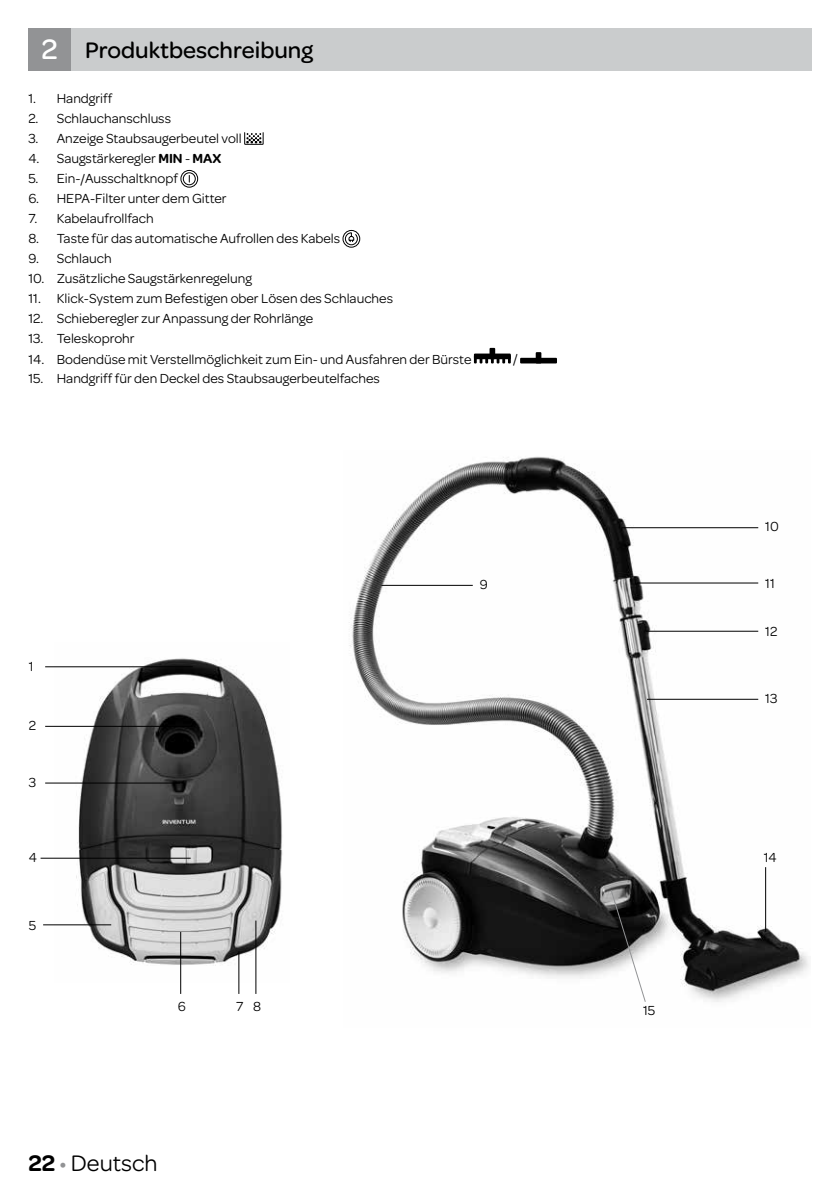
<style>
.page{position:relative;width:840px;height:1191px;background:#fff}
.page>*{position:absolute;margin:0;border:0;box-sizing:border-box;transform-origin:0 0}
.t1{font:500 24px "Omnes";color:#000}
.t2{font:24px "Omnes";color:#000}
.t3{font:14px "Omnes";color:#000}
.s1{font-size:30px;color:#fff}
.s2{font-weight:600}
.s3{color:#929395}
</style>
<div class="page">
<div style="left:57px;top:28px;width:754px;height:43px;background:#cacccd"></div>
<div style="left:28px;top:28px;width:43px;height:43px;background:#929395"></div>
<svg style="left:244px;top:132px;width:20px;height:13px"></svg>
<svg style="left:182px;top:172px;width:14px;height:14px"></svg>
<div style="left:180px;top:170px;width:18px;height:18px;border:1px solid #000;border-radius:50%"></div>
<div style="left:342px;top:230px;width:18px;height:18px;border:1px solid #000;border-radius:50%"></div>
<svg style="left:344px;top:232px;width:14px;height:14px"></svg>
<div style="left:473px;top:353px;width:37px;height:6px;background:#000"></div>
<div style="left:489px;top:348px;width:6px;height:11px;background:#000"></div>
<svg style="left:473px;top:355px;width:37px;height:8px"></svg>
<div style="left:520px;top:358px;width:36px;height:5px;background:#000"></div>
<div style="left:535px;top:352px;width:6px;height:11px;background:#000"></div>
<img style="left:55px;top:658px;width:228px;height:324px">
<hr style="left:41px;top:857px;width:149px;height:1px;background:#000">
<hr style="left:43px;top:924px;width:68px;height:1px;background:#000">
<hr style="left:238px;top:951px;width:1px;height:43px;background:#000">
<hr style="left:45px;top:782px;width:135px;height:1px;background:#000">
<hr style="left:45px;top:726px;width:148px;height:1px;background:#000">
<hr style="left:45px;top:666px;width:148px;height:1px;background:#000">
<hr style="left:255px;top:920px;width:1px;height:74px;background:#000">
<hr style="left:180px;top:932px;width:1px;height:62px;background:#000">
<img style="left:349px;top:456px;width:460px;height:546px">
<hr style="left:764px;top:867px;width:1px;height:65px;background:#000">
<hr style="left:646px;top:699px;width:111px;height:1px;background:#000">
<hr style="left:645px;top:630px;width:112px;height:1px;background:#000">
<hr style="left:621px;top:527px;width:136px;height:1px;background:#000">
<svg style="left:609px;top:889px;width:37px;height:113px"></svg>
<hr style="left:381px;top:585px;width:91px;height:1px;background:#000">
<hr style="left:636px;top:582px;width:121px;height:1px;background:#000">
<h1 class="t1" style="left:42px;top:33px;width:273px"><span class="s1">2</span> Produktbeschreibung</h1>
<p class="t3" style="left:28px;top:89px;width:86px">1. Handgriff</p>
<p class="t3" style="left:28px;top:109px;width:144px">2. Schlauchanschluss</p>
<p class="t3" style="left:28px;top:129px;width:215px">3. Anzeige Staubsaugerbeutel voll</p>
<p class="t3" style="left:28px;top:149px;width:194px">4. Saugstärkeregler <span class="s2">MIN</span> - <span class="s2">MAX</span></p>
<p class="t3" style="left:28px;top:169px;width:151px">5. Ein-/Ausschaltknopf</p>
<p class="t3" style="left:28px;top:189px;width:200px">6. HEPA-Filter unter dem Gitter</p>
<p class="t3" style="left:28px;top:209px;width:127px">7. Kabelaufrollfach</p>
<p class="t3" style="left:28px;top:229px;width:313px">8. Taste für das automatische Aufrollen des Kabels</p>
<p class="t3" style="left:28px;top:249px;width:85px">9. Schlauch</p>
<p class="t3" style="left:28px;top:269px;width:225px">10. Zusätzliche Saugstärkenregelung</p>
<p class="t3" style="left:28px;top:289px;width:366px">11. Klick-System zum Befestigen ober Lösen des Schlauches</p>
<p class="t3" style="left:28px;top:309px;width:286px">12. Schieberegler zur Anpassung der Rohrlänge</p>
<p class="t3" style="left:28px;top:329px;width:108px">13. Teleskoprohr</p>
<p class="t3" style="left:28px;top:349px;width:444px">14. Bodendüse mit Verstellmöglichkeit zum Ein- und Ausfahren der Bürste</p>
<p class="t3" style="left:513px;top:349px;width:6px">/</p>
<p class="t3" style="left:28px;top:369px;width:353px">15. Handgriff für den Deckel des Staubsaugerbeutelfaches</p>
<p class="t3" style="left:764px;top:517px;width:15px">10</p>
<p class="t3" style="left:479px;top:575px;width:10px">9</p>
<p class="t3" style="left:764px;top:574px;width:11px">11</p>
<p class="t3" style="left:29px;top:657px;width:6px">1</p>
<p class="t3" style="left:29px;top:716px;width:9px">2</p>
<p class="t3" style="left:29px;top:773px;width:9px">3</p>
<p class="t3" style="left:29px;top:848px;width:10px">4</p>
<p class="t3" style="left:29px;top:916px;width:9px">5</p>
<p class="t3" style="left:178px;top:997px;width:10px">6</p>
<p class="t3" style="left:236px;top:997px;width:26px">7 8</p>
<h1 class="t2" style="left:28px;top:1146px;width:131px"><span class="s2">22</span> <span class="s3">•</span> Deutsch</h1>
<p class="t3" style="left:642px;top:1000px;width:14px">15</p>
<p class="t3" style="left:764px;top:622px;width:14px">12</p>
<p class="t3" style="left:764px;top:689px;width:14px">13</p>
<p class="t3" style="left:763px;top:847px;width:14px">14</p>
</div>
